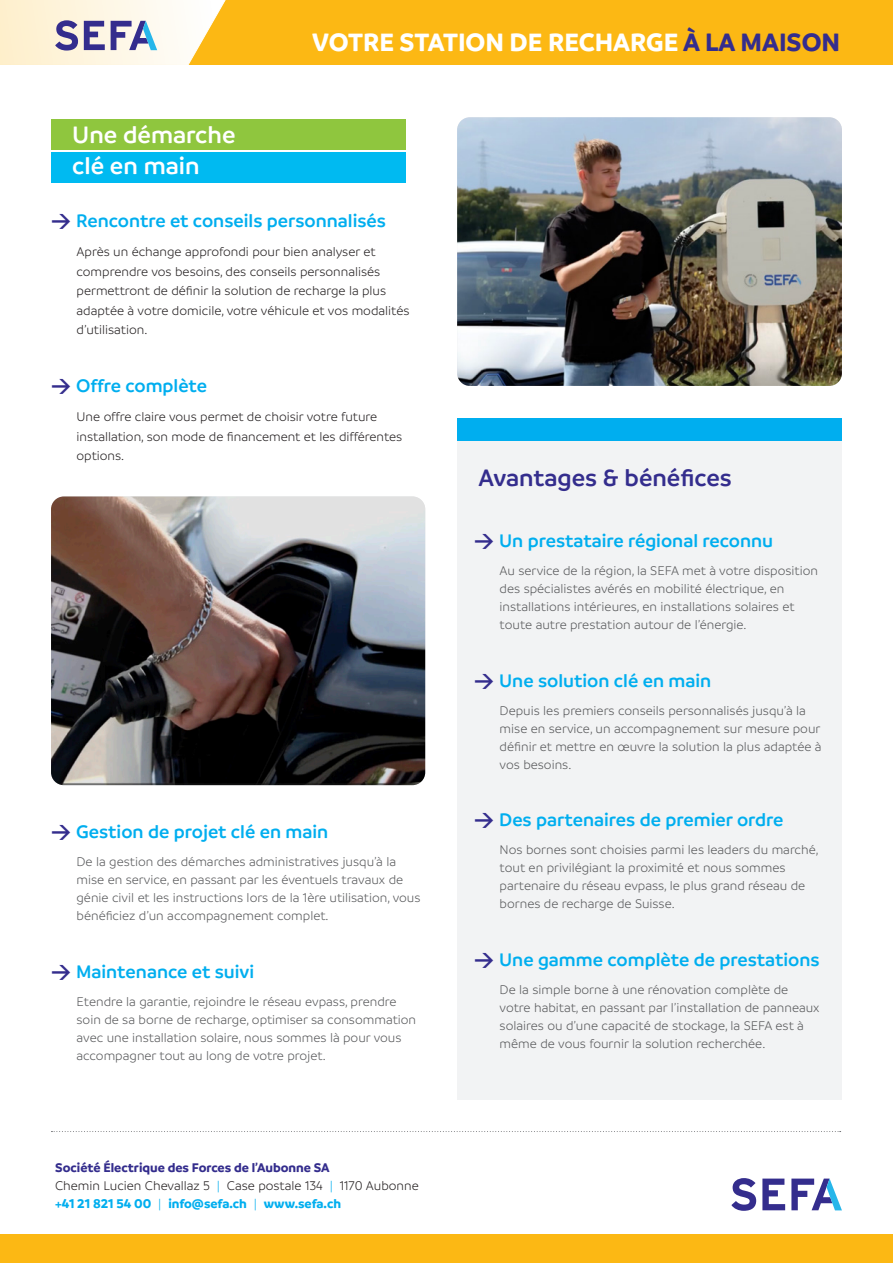
<style>
.page{position:relative;width:893px;height:1263px;background:#fff}
.page>*{position:absolute;margin:0;border:0;box-sizing:border-box;transform-origin:0 0}
.t1{font:700 27px "Branding";color:#fff}
.t2{font:600 25.5px/31.5px "Branding";color:#fff}
.t3{font:600 25.5px "Branding";color:#342d8d}
.t4{font:600 19.5px "Branding";color:#00aeef}
.t5{font:300 13.5px/18px "Branding";color:#57585a}
.t6{font:300 13.5px/19.5px "Branding";color:#231f20}
.s1{color:#342d8d}
.s2{font-family:"DIN Pro";font-weight:700;color:#342d8d}
.s3{font-weight:700;color:#342d8d}
.s4{color:#00aeef}
.s5{font-weight:700;color:#00aeef}
</style>
<div class="page">
<div style="left:0;top:0;width:893px;height:65px;background:#fcb814"></div>
<svg style="left:0;top:0;width:226px;height:65px;background:#e9deca"></svg>
<svg style="left:731px;top:1178px;width:25px;height:33px"></svg>
<svg style="left:762px;top:1178px;width:23px;height:32px"></svg>
<svg style="left:791px;top:1178px;width:51px;height:32px"></svg>
<div style="left:51px;top:120px;width:355px;height:30px;background:#8fc63e"></div>
<div style="left:51px;top:153px;width:355px;height:30px;background:#00baf1"></div>
<div style="left:0;top:1234px;width:893px;height:29px;background:#fcb814"></div>
<div style="left:457px;top:418px;width:385px;height:682px;background:#f2f3f4"></div>
<img style="left:457px;top:117px;width:385px;height:269px">
<img style="left:51px;top:496px;width:374px;height:289px">
<div style="left:457px;top:418px;width:385px;height:23px;background:#00aeef"></div>
<svg style="left:51px;top:1131px;width:790px;height:1px"></svg>
<h2 class="t2" style="left:72px;top:119px;width:165px">Une démarche clé en main</h2>
<h1 class="t1" style="left:312px;top:26px;width:529px">VOTRE STATION DE RECHARGE <span class="s1">À LA MAISON</span></h1>
<h3 class="t4" style="left:51px;top:210px;width:337px"><span class="s2">→</span> Rencontre et conseils personnalisés</h3>
<p class="t6" style="left:77px;top:242px;width:335px">Après un échange approfondi pour bien analyser et comprendre vos besoins, des conseils personnalisés permettront de définir la solution de recharge la plus adaptée à votre domicile, votre véhicule et vos modalités d’utilisation.</p>
<h3 class="t4" style="left:51px;top:375px;width:158px"><span class="s2">→</span> Offre complète</h3>
<p class="t6" style="left:77px;top:407px;width:327px">Une offre claire vous permet de choisir votre future installation, son mode de financement et les différentes options.</p>
<h3 class="t4" style="left:51px;top:821px;width:279px"><span class="s2">→</span> Gestion de projet clé en main</h3>
<p class="t5" style="left:77px;top:853px;width:345px">De la gestion des démarches administratives jusqu’à la mise en service, en passant par les éventuels travaux de génie civil et les instructions lors de la 1ère utilisation, vous bénéficiez d’un accompagnement complet.</p>
<h3 class="t4" style="left:51px;top:961px;width:205px"><span class="s2">→</span> Maintenance et suivi</h3>
<p class="t5" style="left:77px;top:992px;width:341px">Etendre la garantie, rejoindre le réseau evpass, prendre soin de sa borne de recharge, optimiser sa consommation avec une installation solaire, nous sommes là pour vous accompagner tout au long de votre projet.</p>
<p class="t6" style="left:55px;top:1159px;width:365px;line-height:18px"><span class="s3">Société Électrique des Forces de l’Aubonne SA<br></span>Chemin Lucien Chevallaz 5 <span class="s4">|</span> Case postale 134 <span class="s4">|</span> 1170 Aubonne <span class="s5">+41 21 821 54 00</span> <span class="s4">|</span> <span class="s5">info@sefa.ch</span> <span class="s4">|</span> <span class="s5">www.sefa.ch</span></p>
<h2 class="t3" style="left:478px;top:464px;width:255px">Avantages &amp; bénéfices</h2>
<h3 class="t4" style="left:474px;top:530px;width:301px"><span class="s2">→</span> Un prestataire régional reconnu</h3>
<p class="t5" style="left:500px;top:562px;width:320px">Au service de la région, la SEFA met à votre disposition des spécialistes avérés en mobilité électrique, en installations intérieures, en installations solaires et toute autre prestation autour de l’énergie.</p>
<h3 class="t4" style="left:474px;top:669px;width:239px"><span class="s2">→</span> Une solution clé en main</h3>
<p class="t5" style="left:500px;top:701px;width:323px">Depuis les premiers conseils personnalisés jusqu’à la mise en service, un accompagnement sur mesure pour définir et mettre en œuvre la solution la plus adaptée à vos besoins.</p>
<h3 class="t4" style="left:474px;top:809px;width:311px"><span class="s2">→</span> Des partenaires de premier ordre</h3>
<p class="t5" style="left:500px;top:841px;width:320px">Nos bornes sont choisies parmi les leaders du marché, tout en privilégiant la proximité et nous sommes partenaire du réseau evpass, le plus grand réseau de bornes de recharge de Suisse.</p>
<h3 class="t4" style="left:474px;top:949px;width:347px"><span class="s2">→</span> Une gamme complète de prestations</h3>
<p class="t5" style="left:500px;top:980px;width:321px">De la simple borne à une rénovation complète de votre habitat, en passant par l’installation de panneaux solaires ou d’une capacité de stockage, la SEFA est à même de vous fournir la solution recherchée.</p>
</div>
